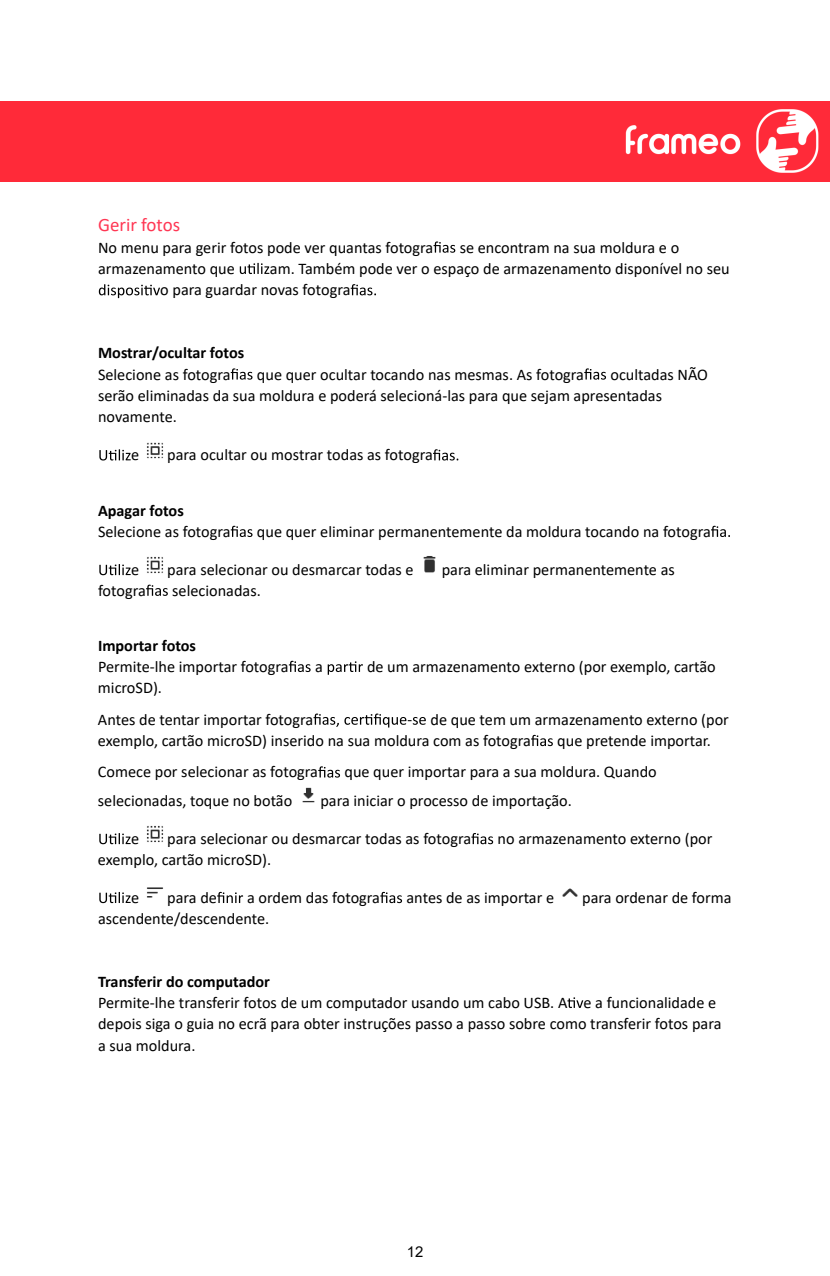
<style>
.page{position:relative;width:830px;height:1276px;background:#fff}
.page>*{position:absolute;margin:0;border:0;box-sizing:border-box;transform-origin:0 0}
.t1{font:18.9px "Calibri";color:#ff3653}
.t2{font:16.2px/21.4px "Calibri";color:#000}
.t3{font:700 16.2px "Calibri";color:#000}
.t4{font:14.85px "Arial";color:#000}
</style>
<div class="page">
<svg style="left:433px;top:241px;width:22px;height:12px"></svg>
<svg style="left:240px;top:263px;width:29px;height:11px"></svg>
<svg style="left:99px;top:284px;width:61px;height:14px"></svg>
<svg style="left:350px;top:284px;width:26px;height:11px"></svg>
<svg style="left:230px;top:368px;width:22px;height:12px"></svg>
<svg style="left:584px;top:368px;width:21px;height:12px"></svg>
<svg style="left:99px;top:449px;width:32px;height:11px"></svg>
<svg style="left:433px;top:449px;width:25px;height:11px"></svg>
<svg style="left:230px;top:526px;width:22px;height:11px"></svg>
<svg style="left:711px;top:526px;width:18px;height:11px"></svg>
<svg style="left:99px;top:564px;width:32px;height:11px"></svg>
<svg style="left:146px;top:584px;width:22px;height:12px"></svg>
<svg style="left:289px;top:661px;width:21px;height:11px"></svg>
<svg style="left:327px;top:661px;width:36px;height:14px"></svg>
<svg style="left:313px;top:713px;width:112px;height:14px"></svg>
<svg style="left:531px;top:735px;width:21px;height:11px"></svg>
<svg style="left:318px;top:766px;width:22px;height:11px"></svg>
<svg style="left:99px;top:833px;width:32px;height:11px"></svg>
<svg style="left:471px;top:833px;width:22px;height:11px"></svg>
<svg style="left:99px;top:892px;width:32px;height:11px"></svg>
<svg style="left:217px;top:892px;width:26px;height:11px"></svg>
<svg style="left:380px;top:892px;width:22px;height:11px"></svg>
<svg style="left:567px;top:997px;width:16px;height:11px"></svg>
<img style="left:146px;top:442px;width:18px;height:17px">
<img style="left:146px;top:556px;width:18px;height:18px">
<img style="left:423px;top:556px;width:13px;height:17px">
<img style="left:302px;top:787px;width:13px;height:16px">
<img style="left:146px;top:825px;width:18px;height:18px">
<img style="left:146px;top:887px;width:18px;height:11px">
<img style="left:562px;top:888px;width:16px;height:9px">
<div style="left:0;top:102px;width:829px;height:79px;background:#ff2a39"></div>
<p class="t1" style="left:98px;top:211px;width:84px">Gerir fotos</p>
<p class="t2" style="left:98px;top:236px;width:336px">No menu para gerir fotos pode ver quantas fotogra</p>
<p class="t2" style="left:459px;top:236px;width:221px">se encontram na sua moldura e o</p>
<p class="t2" style="left:98px;top:257px;width:138px">armazenamento que</p>
<p class="t2" style="left:160px;top:257px;width:570px;text-indent:110px">am. Também pode ver o espaço de armazenamento disponível no seu o para guardar novas fotogra</p>
<p class="t3" style="left:98px;top:341px;width:148px">Mostrar/ocultar fotos</p>
<p class="t2" style="left:98px;top:363px;width:134px">Selecione as fotogra</p>
<p class="t2" style="left:257px;top:363px;width:328px">que quer ocultar tocando nas mesmas. As fotogra</p>
<p class="t2" style="left:98px;top:363px;width:611px;text-indent:512px">ocultadas NÃO serão eliminadas da sua moldura e poderá selecioná-las para que sejam apresentadas novamente.</p>
<p class="t2" style="left:131px;top:444px;width:10px">e</p>
<p class="t2" style="left:167px;top:444px;width:267px">para ocultar ou mostrar todas as fotogra</p>
<p class="t3" style="left:98px;top:499px;width:87px">Apagar fotos</p>
<p class="t2" style="left:98px;top:520px;width:134px">Selecione as fotogra</p>
<p class="t2" style="left:257px;top:520px;width:455px">que quer eliminar permanentemente da moldura tocando na fotogra</p>
<p class="t2" style="left:131px;top:558px;width:10px">e</p>
<p class="t2" style="left:167px;top:558px;width:248px">para selecionar ou desmarcar todas e</p>
<p class="t2" style="left:441px;top:558px;width:234px">para eliminar permanentemente as</p>
<p class="t2" style="left:98px;top:579px;width:49px">fotogra</p>
<p class="t2" style="left:172px;top:579px;width:90px">selecionadas.</p>
<p class="t3" style="left:98px;top:634px;width:99px">Importar fotos</p>
<p class="t2" style="left:98px;top:655px;width:192px">Permite-lhe importar fotogra</p>
<p class="t2" style="left:315px;top:655px;width:9px">a</p>
<p class="t2" style="left:367px;top:655px;width:350px">de um armazenamento externo (por exemplo, cartão</p>
<p class="t2" style="left:98px;top:671px;width:217px;line-height:31.5px">microSD).<br>Antes de tentar importar fotogra</p>
<p class="t2" style="left:98px;top:708px;width:632px;text-indent:332px">de que tem um armazenamento externo (por exemplo, cartão microSD) inserido na sua moldura com as fotogra</p>
<p class="t2" style="left:557px;top:729px;width:155px">que pretende importar.</p>
<p class="t2" style="left:98px;top:761px;width:221px">Comece por selecionar as fotogra</p>
<p class="t2" style="left:344px;top:761px;width:313px">que quer importar para a sua moldura. Quando</p>
<p class="t2" style="left:98px;top:789px;width:196px">selecionadas, toque no botão</p>
<p class="t2" style="left:320px;top:789px;width:253px">para iniciar o processo de importação.</p>
<p class="t2" style="left:131px;top:827px;width:10px">e</p>
<p class="t2" style="left:167px;top:827px;width:305px">para selecionar ou desmarcar todas as fotogra</p>
<p class="t2" style="left:497px;top:827px;width:216px">no armazenamento externo (por</p>
<p class="t2" style="left:98px;top:848px;width:175px">exemplo, cartão microSD).</p>
<p class="t2" style="left:131px;top:886px;width:10px">e</p>
<p class="t2" style="left:167px;top:886px;width:51px">para de</p>
<p class="t2" style="left:247px;top:886px;width:134px">a ordem das fotogra</p>
<p class="t2" style="left:406px;top:886px;width:149px">antes de as importar e</p>
<p class="t2" style="left:582px;top:886px;width:151px">para ordenar de forma</p>
<p class="t2" style="left:98px;top:907px;width:173px">ascendente/descendente.</p>
<p class="t3" style="left:98px;top:969px;width:173px">Transferir do computador</p>
<p class="t2" style="left:98px;top:991px;width:624px">Permite-lhe transferir fotos de um computador usando um cabo USB. A e a funcionalidade e depois siga o guia no ecrã para obter instruções passo a passo sobre como transferir fotos para a sua moldura.</p>
<p class="t4" style="left:406px;top:1241px;width:18px">12</p>
</div>
